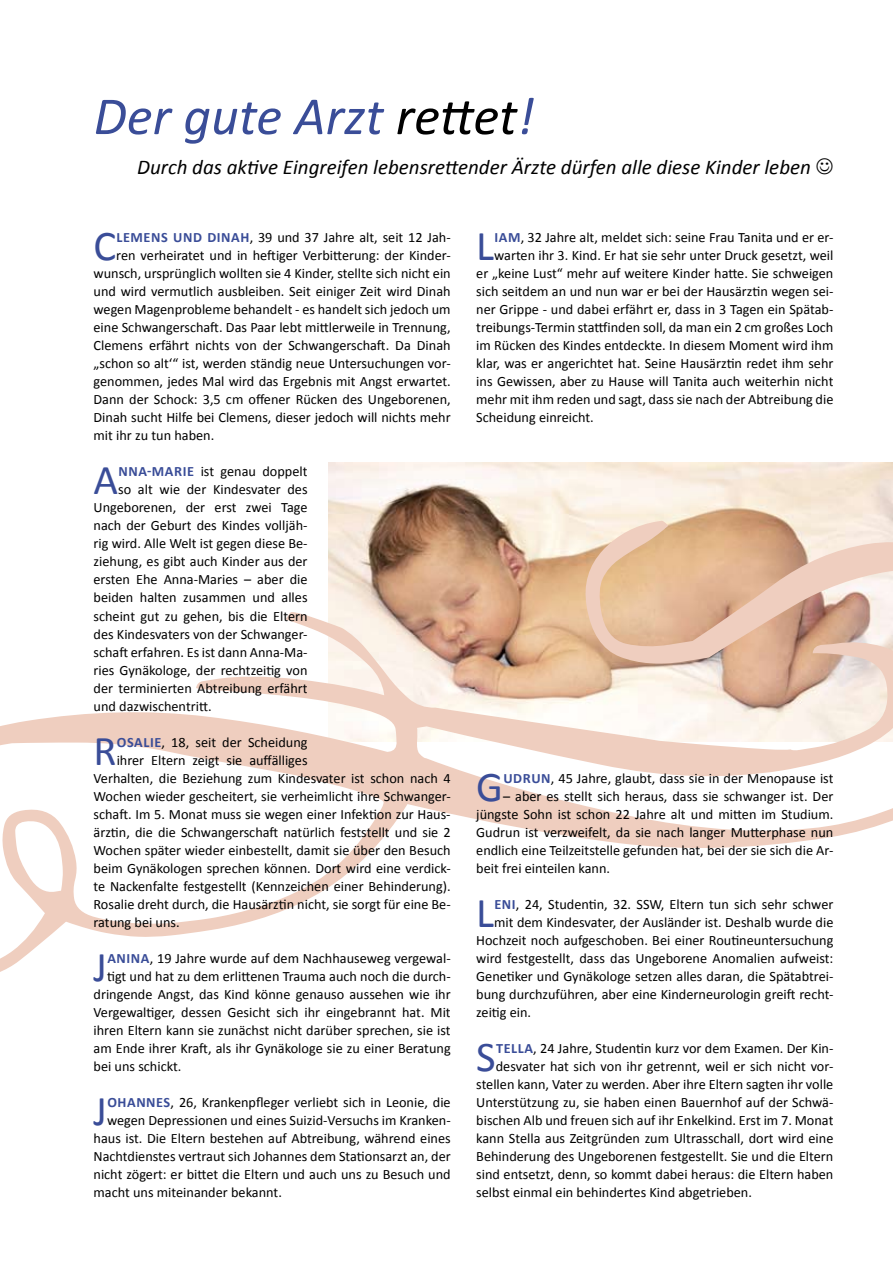
<style>
.page{position:relative;width:893px;height:1263px;background:#fff}
.page>*{position:absolute;margin:0;border:0;box-sizing:border-box;transform-origin:0 0}
.t1{font:italic 54px "Calibri";color:#3a4d98}
.t2{font:42.6px "Calibri";color:#3a4d98}
.t3{font:italic 21px "Calibri";color:#000}
.t4{font:14.25px/18px "Calibri";color:#000;text-align:justify}
.s1{color:#000}
.s2{font-weight:700;color:#3a4d98}
</style>
<div class="page">
<img style="left:329px;top:462px;width:564px;height:59px">
<svg style="left:0;top:521px;width:893px;height:451px"></svg>
<h1 class="t1" style="left:94px;top:79px;width:443px">Der gute Arzt <span class="s1">rettet</span>!</h1>
<h3 class="t3" style="left:137px;top:153px;width:675px">Durch das aktive Eingreifen lebensrettender Ärzte dürfen alle diese Kinder leben</h3>
<h2 class="t2" style="left:94px;top:219px;width:24px">C</h2>
<p class="t4" style="left:117px;top:229px;width:336px"><span class="s2">LEMENS UND DINAH</span>, 39 und 37 Jahre alt, seit 12 Jah-</p>
<p class="t4" style="left:116px;top:247px;width:336px">ren verheiratet und in heftiger Verbitterung: der Kinder-</p>
<p class="t4" style="left:94px;top:265px;width:359px">wunsch, ursprünglich wollten sie 4 Kinder, stellte sich nicht ein</p>
<p class="t4" style="left:94px;top:283px;width:359px">und wird vermutlich ausbleiben. Seit einiger Zeit wird Dinah</p>
<p class="t4" style="left:94px;top:301px;width:359px">wegen Magenprobleme behandelt - es handelt sich jedoch um</p>
<p class="t4" style="left:94px;top:319px;width:359px">eine Schwangerschaft. Das Paar lebt mittlerweile in Trennung,</p>
<p class="t4" style="left:94px;top:337px;width:359px">Clemens erfährt nichts von der Schwangerschaft. Da Dinah</p>
<p class="t4" style="left:94px;top:355px;width:359px">„schon so alt‘“ ist, werden ständig neue Untersuchungen vor-</p>
<p class="t4" style="left:94px;top:373px;width:359px">genommen, jedes Mal wird das Ergebnis mit Angst erwartet.</p>
<p class="t4" style="left:94px;top:391px;width:359px">Dann der Schock: 3,5 cm offener Rücken des Ungeborenen,</p>
<p class="t4" style="left:94px;top:409px;width:359px">Dinah sucht Hilfe bei Clemens, dieser jedoch will nichts mehr</p>
<p class="t4" style="left:94px;top:427px;width:122px">mit ihr zu tun haben.</p>
<h2 class="t2" style="left:94px;top:453px;width:26px">A</h2>
<p class="t4" style="left:118px;top:463px;width:191px"><span class="s2">NNA-MARIE</span> ist genau doppelt</p>
<p class="t4" style="left:118px;top:481px;width:191px">so alt wie der Kindesvater des</p>
<p class="t4" style="left:94px;top:499px;width:216px">Ungeborenen, der erst zwei Tage</p>
<p class="t4" style="left:94px;top:517px;width:216px">nach der Geburt des Kindes volljäh-</p>
<p class="t4" style="left:94px;top:535px;width:216px">rig wird. Alle Welt ist gegen diese Be-</p>
<p class="t4" style="left:94px;top:553px;width:216px">ziehung, es gibt auch Kinder aus der</p>
<p class="t4" style="left:94px;top:571px;width:215px">ersten Ehe Anna-Maries – aber die</p>
<p class="t4" style="left:94px;top:589px;width:216px">beiden halten zusammen und alles</p>
<p class="t4" style="left:94px;top:607px;width:216px">scheint gut zu gehen, bis die Eltern</p>
<p class="t4" style="left:94px;top:625px;width:216px">des Kindesvaters von der Schwanger-</p>
<p class="t4" style="left:94px;top:643px;width:216px">schaft erfahren. Es ist dann Anna-Ma-</p>
<p class="t4" style="left:94px;top:661px;width:215px">ries Gynäkologe, der rechtzeitig von</p>
<p class="t4" style="left:94px;top:679px;width:216px">der terminierten Abtreibung erfährt</p>
<p class="t4" style="left:94px;top:697px;width:120px">und dazwischentritt.</p>
<h2 class="t2" style="left:94px;top:723px;width:25px">R</h2>
<p class="t4" style="left:117px;top:733px;width:192px"><span class="s2">OSALIE</span>, 18, seit der Scheidung</p>
<p class="t4" style="left:117px;top:751px;width:192px">ihrer Eltern zeigt sie auffälliges</p>
<p class="t4" style="left:94px;top:769px;width:359px">Verhalten, die Beziehung zum Kindesvater ist schon nach 4</p>
<p class="t4" style="left:94px;top:787px;width:359px">Wochen wieder gescheitert, sie verheimlicht ihre Schwanger-</p>
<p class="t4" style="left:94px;top:805px;width:359px">schaft. Im 5. Monat muss sie wegen einer Infektion zur Haus-</p>
<p class="t4" style="left:94px;top:823px;width:359px">ärztin, die die Schwangerschaft natürlich feststellt und sie 2</p>
<p class="t4" style="left:94px;top:841px;width:359px">Wochen später wieder einbestellt, damit sie über den Besuch</p>
<p class="t4" style="left:94px;top:859px;width:359px">beim Gynäkologen sprechen können. Dort wird eine verdick-</p>
<p class="t4" style="left:94px;top:877px;width:359px">te Nackenfalte festgestellt (Kennzeichen einer Behinderung).</p>
<p class="t4" style="left:94px;top:895px;width:359px">Rosalie dreht durch, die Hausärztin nicht, sie sorgt für eine Be-</p>
<p class="t4" style="left:94px;top:913px;width:88px">ratung bei uns.</p>
<h2 class="t2" style="left:94px;top:939px;width:15px">J</h2>
<p class="t4" style="left:107px;top:949px;width:345px"><span class="s2">ANINA</span>, 19 Jahre wurde auf dem Nachhauseweg vergewal-</p>
<p class="t4" style="left:107px;top:967px;width:345px">tigt und hat zu dem erlittenen Trauma auch noch die durch-</p>
<p class="t4" style="left:94px;top:985px;width:359px">dringende Angst, das Kind könne genauso aussehen wie ihr</p>
<p class="t4" style="left:94px;top:1003px;width:359px">Vergewaltiger, dessen Gesicht sich ihr eingebrannt hat. Mit</p>
<p class="t4" style="left:94px;top:1021px;width:359px">ihren Eltern kann sie zunächst nicht darüber sprechen, sie ist</p>
<p class="t4" style="left:94px;top:1039px;width:359px">am Ende ihrer Kraft, als ihr Gynäkologe sie zu einer Beratung</p>
<p class="t4" style="left:94px;top:1057px;width:89px">bei uns schickt.</p>
<h2 class="t2" style="left:94px;top:1083px;width:15px">J</h2>
<p class="t4" style="left:107px;top:1093px;width:345px"><span class="s2">OHANNES</span>, 26, Krankenpfleger verliebt sich in Leonie, die</p>
<p class="t4" style="left:107px;top:1111px;width:345px">wegen Depressionen und eines Suizid-Versuchs im Kranken-</p>
<p class="t4" style="left:94px;top:1129px;width:359px">haus ist. Die Eltern bestehen auf Abtreibung, während eines</p>
<p class="t4" style="left:94px;top:1147px;width:359px">Nachtdienstes vertraut sich Johannes dem Stationsarzt an, der</p>
<p class="t4" style="left:94px;top:1165px;width:359px">nicht zögert: er bittet die Eltern und auch uns zu Besuch und</p>
<p class="t4" style="left:94px;top:1183px;width:190px">macht uns miteinander bekannt.</p>
<h2 class="t2" style="left:476px;top:219px;width:19px">L</h2>
<p class="t4" style="left:494px;top:229px;width:340px"><span class="s2">IAM</span>, 32 Jahre alt, meldet sich: seine Frau Tanita und er er-</p>
<p class="t4" style="left:494px;top:247px;width:341px">warten ihr 3. Kind. Er hat sie sehr unter Druck gesetzt, weil</p>
<p class="t4" style="left:476px;top:265px;width:359px">er „keine Lust“ mehr auf weitere Kinder hatte. Sie schweigen</p>
<p class="t4" style="left:476px;top:283px;width:359px">sich seitdem an und nun war er bei der Hausärztin wegen sei-</p>
<p class="t4" style="left:476px;top:301px;width:359px">ner Grippe - und dabei erfährt er, dass in 3 Tagen ein Spätab-</p>
<p class="t4" style="left:476px;top:319px;width:359px">treibungs-Termin stattfinden soll, da man ein 2 cm großes Loch</p>
<p class="t4" style="left:476px;top:337px;width:359px">im Rücken des Kindes entdeckte. In diesem Moment wird ihm</p>
<p class="t4" style="left:476px;top:355px;width:359px">klar, was er angerichtet hat. Seine Hausärztin redet ihm sehr</p>
<p class="t4" style="left:476px;top:373px;width:359px">ins Gewissen, aber zu Hause will Tanita auch weiterhin nicht</p>
<p class="t4" style="left:476px;top:391px;width:359px">mehr mit ihm reden und sagt, dass sie nach der Abtreibung die</p>
<p class="t4" style="left:476px;top:409px;width:119px">Scheidung einreicht.</p>
<h2 class="t2" style="left:476px;top:759px;width:28px">G</h2>
<p class="t4" style="left:503px;top:769px;width:332px"><span class="s2">UDRUN</span>, 45 Jahre, glaubt, dass sie in der Menopause ist</p>
<p class="t4" style="left:476px;top:787px;width:359px;text-indent:27px">– aber es stellt sich heraus, dass sie schwanger ist. Der jüngste Sohn ist schon 22 Jahre alt und mitten im Studium.<br>Gudrun ist verzweifelt, da sie nach langer Mutterphase nun endlich eine Teilzeitstelle gefunden hat, bei der sie sich die Ar&shy;beit frei einteilen kann.</p>
<h2 class="t2" style="left:476px;top:885px;width:19px">L</h2>
<p class="t4" style="left:494px;top:895px;width:340px"><span class="s2">ENI</span>, 24, Studentin, 32. SSW, Eltern tun sich sehr schwer</p>
<p class="t4" style="left:494px;top:913px;width:341px">mit dem Kindesvater, der Ausländer ist. Deshalb wurde die</p>
<p class="t4" style="left:476px;top:931px;width:359px">Hochzeit noch aufgeschoben. Bei einer Routineuntersuchung</p>
<p class="t4" style="left:476px;top:949px;width:359px">wird festgestellt, dass das Ungeborene Anomalien aufweist:</p>
<p class="t4" style="left:476px;top:967px;width:359px">Genetiker und Gynäkologe setzen alles daran, die Spätabtrei-</p>
<p class="t4" style="left:476px;top:985px;width:359px">bung durchzuführen, aber eine Kinderneurologin greift recht-</p>
<p class="t4" style="left:476px;top:1003px;width:56px">zeitig ein.</p>
<h2 class="t2" style="left:476px;top:1029px;width:21px">S</h2>
<p class="t4" style="left:496px;top:1039px;width:339px"><span class="s2">TELLA</span>, 24 Jahre, Studentin kurz vor dem Examen. Der Kin-</p>
<p class="t4" style="left:496px;top:1057px;width:339px">desvater hat sich von ihr getrennt, weil er sich nicht vor-</p>
<p class="t4" style="left:476px;top:1075px;width:359px">stellen kann, Vater zu werden. Aber ihre Eltern sagten ihr volle</p>
<p class="t4" style="left:476px;top:1093px;width:359px">Unterstützung zu, sie haben einen Bauernhof auf der Schwä-</p>
<p class="t4" style="left:476px;top:1111px;width:359px">bischen Alb und freuen sich auf ihr Enkelkind. Erst im 7. Monat</p>
<p class="t4" style="left:476px;top:1129px;width:359px">kann Stella aus Zeitgründen zum Ultrasschall, dort wird eine</p>
<p class="t4" style="left:476px;top:1147px;width:359px">Behinderung des Ungeborenen festgestellt. Sie und die Eltern</p>
<p class="t4" style="left:476px;top:1165px;width:359px">sind entsetzt, denn, so kommt dabei heraus: die Eltern haben</p>
<p class="t4" style="left:476px;top:1183px;width:277px">selbst einmal ein behindertes Kind abgetrieben.</p>
</div>
